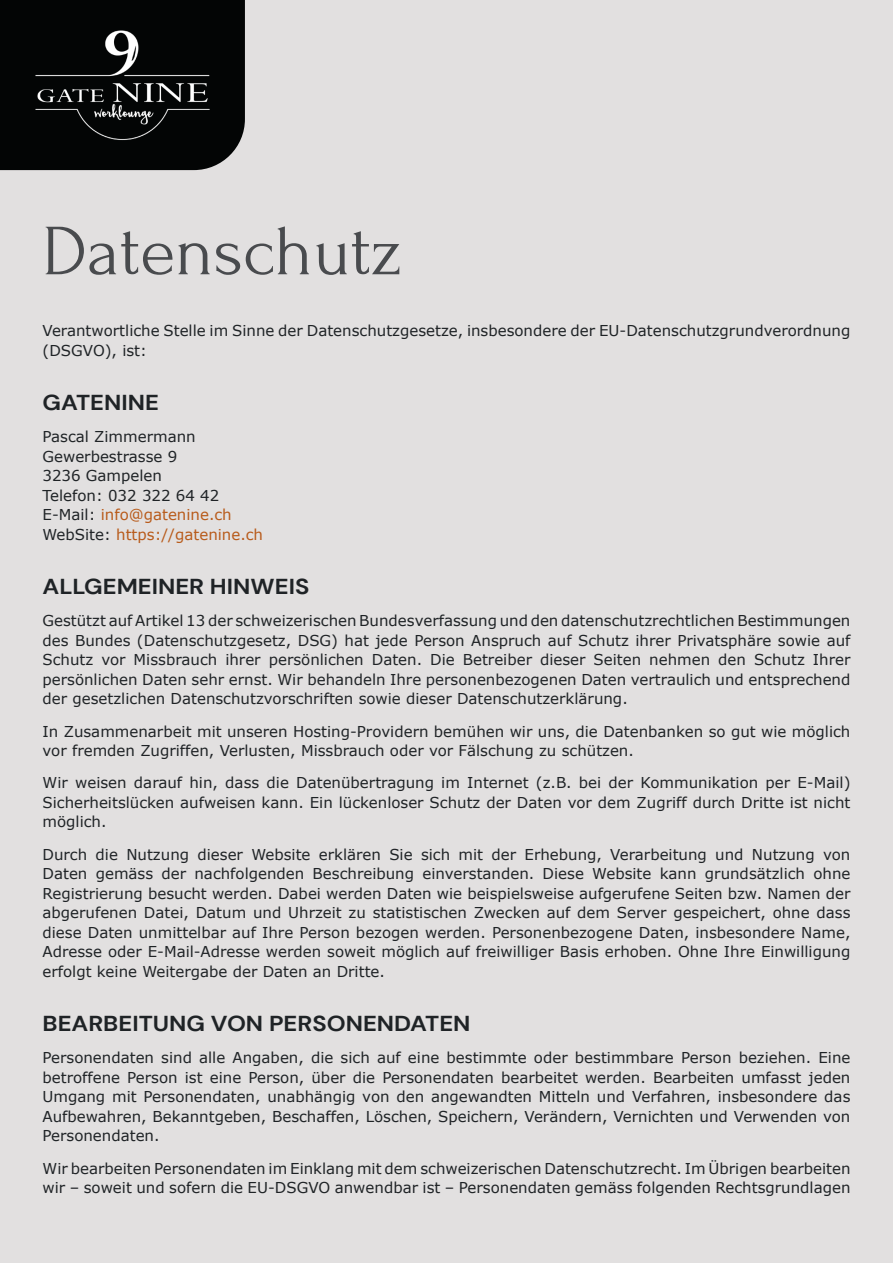
<style>
.page{position:relative;width:893px;height:1263px;background:#e2e0e0}
.page>*{position:absolute;margin:0;border:0;box-sizing:border-box;transform-origin:0 0}
.t1{font:72px "Forum";color:#494b4e}
.t2{font:700 21.6px "DM Sans";color:#1f2326;scale:1.11 1}
.t3{font:15px/19.5px "Verdana";color:#1f2326}
.s1{color:#b85b1b}
</style>
<div class="page">
<div style="left:0;top:0;width:245px;height:170px;background:#030505"></div>
<img style="left:28px;top:26px;width:188px;height:122px">
<h1 class="t1" style="left:43px;top:213px;width:361px">Datenschutz</h1>
<p class="t3" style="left:43px;top:321px;width:809px">Verantwortliche Stelle im Sinne der Datenschutzgesetze, insbesondere der EU-Datenschutzgrundverordnung (DSGVO), ist:</p>
<h2 class="t2" style="left:43px;top:389px;width:106px">GATENINE</h2>
<p class="t3" style="left:43px;top:427px;width:222px">Pascal Zimmermann<br>Gewerbestrasse 9<br>3236 Gampelen<br>Telefon: 032 322 64 42<br>E-Mail: <span class="s1">info@gatenine.ch<br></span>WebSite: <span class="s1">https://gatenine.ch</span></p>
<h2 class="t2" style="left:43px;top:573px;width:242px">ALLGEMEINER HINWEIS</h2>
<p class="t3" style="left:43px;top:611px;width:809px;text-align:justify">Gestützt auf Artikel 13 der schweizerischen Bundesverfassung und den datenschutzrechtlichen Bestimmungen des Bundes (Datenschutzgesetz, DSG) hat jede Person Anspruch auf Schutz ihrer Privatsphäre sowie auf Schutz vor Missbrauch ihrer persönlichen Daten. Die Betreiber dieser Seiten nehmen den Schutz Ihrer persönlichen Daten sehr ernst. Wir behandeln Ihre personenbezogenen Daten vertraulich und entsprechend der gesetzlichen Datenschutzvorschriften sowie dieser Datenschutzerklärung.</p>
<p class="t3" style="left:43px;top:721px;width:809px">In Zusammenarbeit mit unseren Hosting-Providern bemühen wir uns, die Datenbanken so gut wie möglich vor fremden Zugriffen, Verlusten, Missbrauch oder vor Fälschung zu schützen.</p>
<p class="t3" style="left:43px;top:773px;width:809px;text-align:justify">Wir weisen darauf hin, dass die Datenübertragung im Internet (z.B. bei der Kommunikation per E-Mail)<br>Sicherheitslücken aufweisen kann. Ein lückenloser Schutz der Daten vor dem Zugriff durch Dritte ist nicht möglich.</p>
<p class="t3" style="left:43px;top:844px;width:809px;text-align:justify">Durch die Nutzung dieser Website erklären Sie sich mit der Erhebung, Verarbeitung und Nutzung von Daten gemäss der nachfolgenden Beschreibung einverstanden. Diese Website kann grundsätzlich ohne Registrierung besucht werden. Dabei werden Daten wie beispielsweise aufgerufene Seiten bzw. Namen der abgerufenen Datei, Datum und Uhrzeit zu statistischen Zwecken auf dem Server gespeichert, ohne dass diese Daten unmittelbar auf Ihre Person bezogen werden. Personenbezogene Daten, insbesondere Name, Adresse oder E-Mail-Adresse werden soweit möglich auf freiwilliger Basis erhoben. Ohne Ihre Einwilligung erfolgt keine Weitergabe der Daten an Dritte.</p>
<h2 class="t2" style="left:43px;top:1010px;width:387px">BEARBEITUNG VON PERSONENDATEN</h2>
<p class="t3" style="left:43px;top:1048px;width:809px;text-align:justify">Personendaten sind alle Angaben, die sich auf eine bestimmte oder bestimmbare Person beziehen. Eine betroffene Person ist eine Person, über die Personendaten bearbeitet werden. Bearbeiten umfasst jeden Umgang mit Personendaten, unabhängig von den angewandten Mitteln und Verfahren, insbesondere das Aufbewahren, Bekanntgeben, Beschaffen, Löschen, Speichern, Verändern, Vernichten und Verwenden von Personendaten.</p>
<p class="t3" style="left:43px;top:1158px;width:809px">Wir bearbeiten Personendaten im Einklang mit dem schweizerischen Datenschutzrecht. Im Übrigen bearbeiten wir – soweit und sofern die EU-DSGVO anwendbar ist – Personendaten gemäss folgenden Rechtsgrundlagen</p>
</div>
